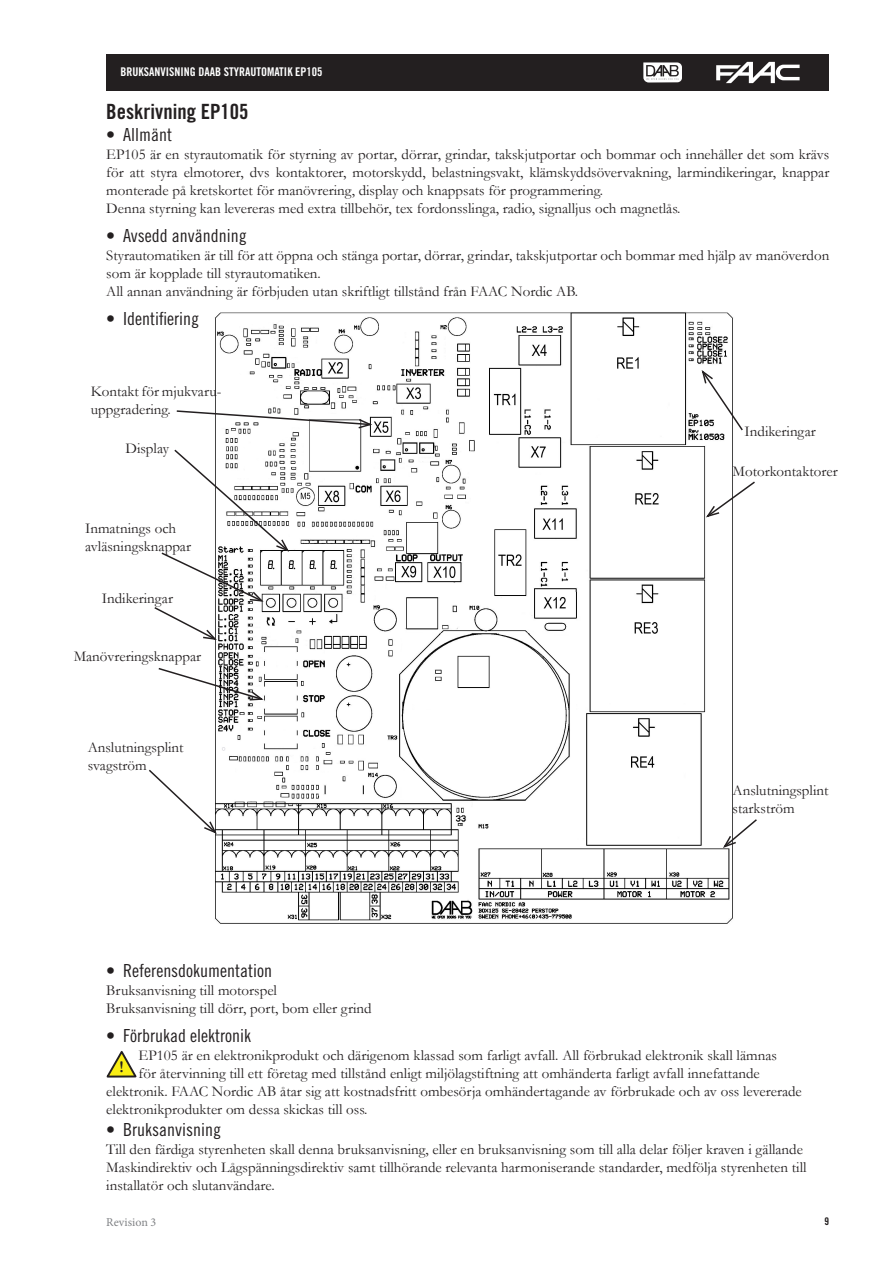
<style>
.page{position:relative;width:893px;height:1263px;background:#fff}
.page>*{position:absolute;margin:0;border:0;box-sizing:border-box;transform-origin:0 0}
.Rubrik{font:21px "Trade Gothic LT Std Bd Cn 20";color:#231f20}
.t1{font:18px "Trade Gothic LT Std Cn 18";color:#231f20}
.t2{font:700 16.8px "Garamond";color:#231f20}
.Brödtext_justerad{font:15px/18px "Garamond";color:#231f20}
.t3{font:12px "Trade Gothic LT Std Bd Cn 20";color:#fff}
.t4{font:12px "Minion Pro";color:#808285}
.t5{font:10.5px "Trade Gothic LT Std Bd Cn 20";color:#231f20}
</style>
<div class="page">
<div style="left:106px;top:54px;width:723px;height:37px;background:#231f20"></div>
<svg style="left:716px;top:62px;width:84px;height:21px"></svg>
<svg style="left:643px;top:62px;width:39px;height:21px"></svg>
<img style="left:215px;top:312px;width:518px;height:612px">
<svg style="left:106px;top:1051px;width:31px;height:27px"></svg>
<svg style="left:176px;top:409px;width:198px;height:21px"></svg>
<svg style="left:154px;top:448px;width:137px;height:193px"></svg>
<svg style="left:158px;top:667px;width:108px;height:34px"></svg>
<svg style="left:700px;top:368px;width:43px;height:64px"></svg>
<svg style="left:704px;top:480px;width:51px;height:39px"></svg>
<svg style="left:721px;top:818px;width:36px;height:31px"></svg>
<svg style="left:149px;top:768px;width:69px;height:67px"></svg>
<p class="t3" style="left:120px;top:64px;width:204px">BRUKSANVISNING DAAB STYRAUTOMATIK EP105</p>
<p class="Rubrik" style="left:106px;top:99px;width:144px">Beskrivning EP105</p>
<p class="t1" style="left:106px;top:124px;width:67px">• Allmänt</p>
<p class="Brödtext_justerad" style="left:106px;top:145px;width:724px;text-align:justify">EP105 är en styrautomatik för styrning av portar, dörrar, grindar, takskjutportar och bommar och innehåller det som krävs för att styra elmotorer, dvs kontaktorer, motorskydd, belastningsvakt, klämskyddsövervakning, larmindikeringar, knappar monterade på kretskortet för manövrering, display och knappsats för programmering.</p>
<p class="Brödtext_justerad" style="left:106px;top:199px;width:576px">Denna styrning kan levereras med extra tillbehör, tex fordonsslinga, radio, signalljus och magnetlås.</p>
<p class="t1" style="left:106px;top:225px;width:142px">• Avsedd användning</p>
<p class="Brödtext_justerad" style="left:106px;top:246px;width:724px">Styrautomatiken är till för att öppna och stänga portar, dörrar, grindar, takskjutportar och bommar med hjälp av manöverdon som är kopplade till styrautomatiken.</p>
<p class="Brödtext_justerad" style="left:106px;top:282px;width:473px">All annan användning är förbjuden utan skriftligt tillstånd från FAAC Nordic AB.</p>
<p class="t1" style="left:106px;top:308px;width:94px">• Identifiering</p>
<p class="Brödtext_justerad" style="left:91px;top:382px;width:132px">Kontakt för mjukvaru-</p>
<p class="Brödtext_justerad" style="left:91px;top:400px;width:82px">uppgradering.</p>
<p class="Brödtext_justerad" style="left:125px;top:439px;width:45px">Display</p>
<p class="Brödtext_justerad" style="left:85px;top:519px;width:93px">Inmatnings och</p>
<p class="Brödtext_justerad" style="left:85px;top:537px;width:108px">avläsningsknappar</p>
<p class="Brödtext_justerad" style="left:102px;top:588px;width:73px">Indikeringar</p>
<p class="Brödtext_justerad" style="left:74px;top:647px;width:129px">Manövreringsknappar</p>
<p class="Brödtext_justerad" style="left:88px;top:738px;width:97px">Anslutningsplint</p>
<p class="Brödtext_justerad" style="left:88px;top:756px;width:61px">svagström</p>
<p class="Brödtext_justerad" style="left:745px;top:422px;width:73px">Indikeringar</p>
<p class="Brödtext_justerad" style="left:733px;top:462px;width:107px">Motorkontaktorer</p>
<p class="Brödtext_justerad" style="left:733px;top:781px;width:97px">Anslutningsplint</p>
<p class="Brödtext_justerad" style="left:733px;top:799px;width:64px">starkström</p>
<p class="t1" style="left:106px;top:960px;width:167px">• Referensdokumentation</p>
<p class="Brödtext_justerad" style="left:106px;top:981px;width:172px">Bruksanvisning till motorspel</p>
<p class="Brödtext_justerad" style="left:106px;top:999px;width:267px">Bruksanvisning till dörr, port, bom eller grind</p>
<p class="t1" style="left:106px;top:1025px;width:146px">• Förbrukad elektronik</p>
<p class="t2" style="left:120px;top:1055px;width:6px">!</p>
<p class="Brödtext_justerad" style="left:139px;top:1046px;width:640px">EP105 är en elektronikprodukt och därigenom klassad som farligt avfall. All förbrukad elektronik skall lämnas</p>
<p class="Brödtext_justerad" style="left:139px;top:1064px;width:623px">för återvinning till ett företag med tillstånd enligt miljölagstiftning att omhänderta farligt avfall innefattande</p>
<p class="Brödtext_justerad" style="left:106px;top:1082px;width:697px">elektronik. FAAC Nordic AB åtar sig att kostnadsfritt ombesörja omhändertagande av förbrukade och av oss levererade</p>
<p class="Brödtext_justerad" style="left:106px;top:1100px;width:263px">elektronikprodukter om dessa skickas till oss.</p>
<p class="t1" style="left:106px;top:1118px;width:116px">• Bruksanvisning</p>
<p class="Brödtext_justerad" style="left:106px;top:1139px;width:702px">Till den färdiga styrenheten skall denna bruksanvisning, eller en bruksanvisning som till alla delar följer kraven i gällande<br>Maskindirektiv och Lågspänningsdirektiv samt tillhörande relevanta harmoniserande standarder, medfölja styrenheten till installatör och slutanvändare.</p>
<p class="t4" style="left:106px;top:1214px;width:52px">Revision 3</p>
<p class="t5" style="left:824px;top:1214px;width:6px">9</p>
</div>
